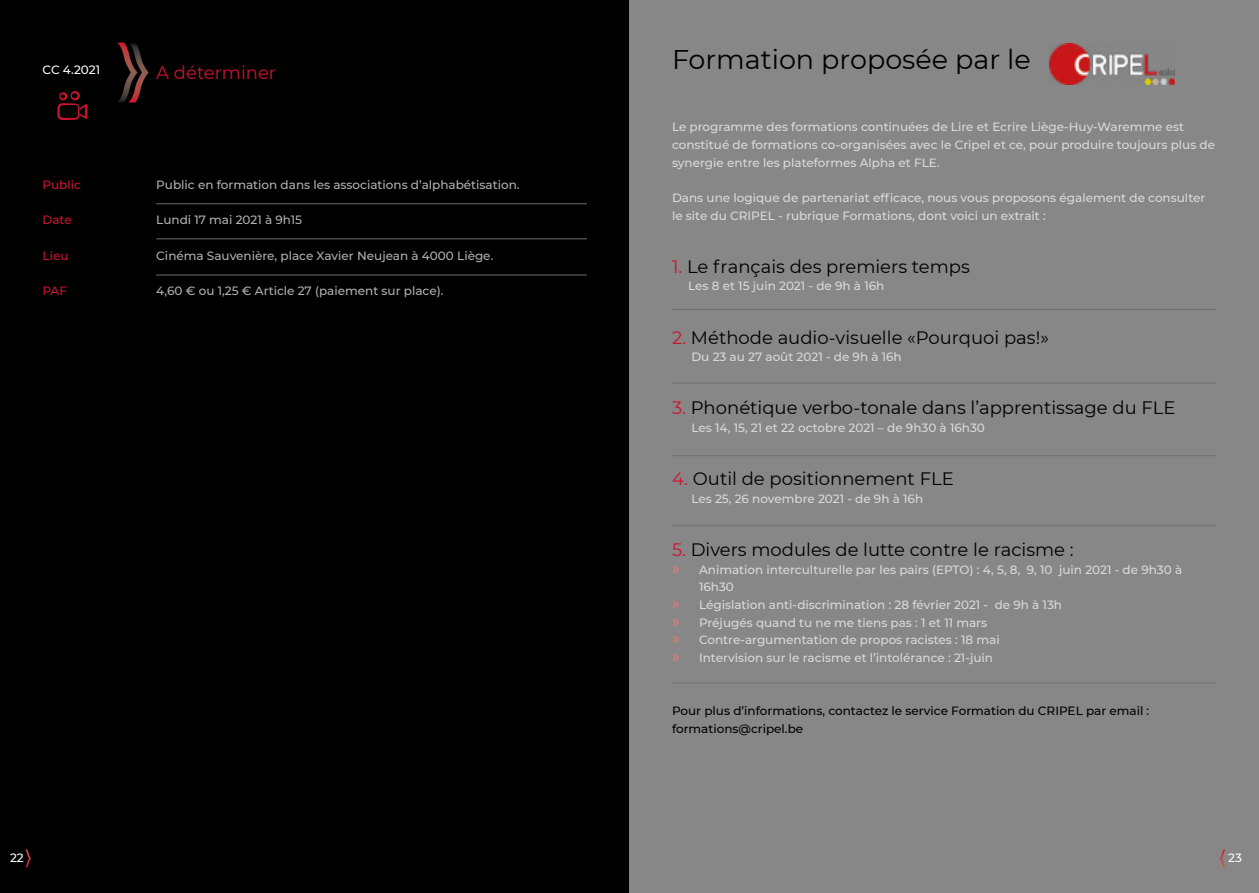
<style>
.page{position:relative;width:1259px;height:893px;background:#fff}
.page>*{position:absolute;margin:0;border:0;box-sizing:border-box;transform-origin:0 0}
.t1{font:27px "Montserrat";color:#000}
.t2{font:18px "Montserrat";color:#000}
.t3{font:18px "Montserrat";color:#ce132e}
.t4{font:500 12px/17.7px "Montserrat";color:#dadada}
.t5{font:500 12px "Montserrat";color:#b3b2b2}
.t6{font:500 12px/17.7px "Montserrat";color:#000}
.t7{font:500 12px "Montserrat";color:#ce132e}
.t8{font:500 12px "Montserrat";color:#fff}
.s1{color:#ce132e}
.s2{font-family:"Myriad Pro";font-weight:400;font-size:18px;color:#e17f74}
</style>
<div class="page">
<div style="left:0;top:0;width:629px;height:893px;background:#000"></div>
<div style="left:629px;top:0;width:630px;height:893px;background:#878787"></div>
<hr style="left:156px;top:275px;width:431px;height:1px;background:#706f6f">
<hr style="left:156px;top:238px;width:431px;height:1px;background:#706f6f">
<hr style="left:156px;top:203px;width:431px;height:1px;background:#706f6f">
<svg style="left:57px;top:91px;width:30px;height:29px"></svg>
<svg style="left:117px;top:43px;width:32px;height:60px"></svg>
<svg style="left:25px;top:850px;width:6px;height:17px"></svg>
<svg style="left:1220px;top:850px;width:5px;height:17px"></svg>
<img style="left:1049px;top:44px;width:125px;height:40px">
<hr style="left:672px;top:309px;width:544px;height:1px;background:#706f6f">
<hr style="left:672px;top:383px;width:544px;height:1px;background:#706f6f">
<hr style="left:672px;top:455px;width:544px;height:1px;background:#706f6f">
<hr style="left:672px;top:525px;width:544px;height:1px;background:#706f6f">
<hr style="left:672px;top:682px;width:544px;height:1px;background:#706f6f">
<p class="t8" style="left:43px;top:61px;width:59px">CC 4.2021</p>
<p class="t7" style="left:43px;top:176px;width:40px">Public</p>
<p class="t7" style="left:43px;top:212px;width:31px">Date</p>
<p class="t7" style="left:43px;top:247px;width:27px">Lieu</p>
<p class="t7" style="left:43px;top:282px;width:26px">PAF</p>
<h2 class="t3" style="left:156px;top:60px;width:121px">A déterminer</h2>
<p class="t5" style="left:156px;top:176px;width:365px">Public en formation dans les associations d’alphabétisation.</p>
<p class="t5" style="left:156px;top:212px;width:147px">Lundi 17 mai 2021 à 9h15</p>
<p class="t5" style="left:156px;top:247px;width:338px">Cinéma Sauvenière, place Xavier Neujean à 4000 Liège.</p>
<p class="t5" style="left:156px;top:282px;width:287px">4,60 € ou 1,25 € Article 27 (paiement sur place).</p>
<h1 class="t1" style="left:672px;top:40px;width:360px">Formation proposée par le</h1>
<p class="t4" style="left:672px;top:118px;width:544px">Le programme des formations continuées de Lire et Ecrire Liège-Huy-Waremme est constitué de formations co-organisées avec le Cripel et ce, pour produire toujours plus de synergie entre les plateformes Alpha et FLE.</p>
<p class="t4" style="left:672px;top:188px;width:535px">Dans une logique de partenariat efficace, nous vous proposons également de consulter le site du CRIPEL - rubrique Formations, dont voici un extrait :</p>
<h2 class="t2" style="left:672px;top:254px;width:299px"><span class="s1">1.</span> Le français des premiers temps</h2>
<p class="t4" style="left:688px;top:277px;width:198px">Les 8 et 15 juin 2021 - de 9h à 16h</p>
<h2 class="t2" style="left:672px;top:325px;width:378px"><span class="s1">2.</span> Méthode audio-visuelle «Pourquoi pas!»</h2>
<p class="t4" style="left:691px;top:348px;width:212px">Du 23 au 27 août 2021 - de 9h à 16h</p>
<h2 class="t2" style="left:672px;top:396px;width:505px"><span class="s1">3.</span> Phonétique verbo-tonale dans l’apprentissage du FLE</h2>
<p class="t4" style="left:691px;top:418px;width:295px">Les 14, 15, 21 et 22 octobre 2021 – de 9h30 à 16h30</p>
<h2 class="t2" style="left:672px;top:466px;width:283px"><span class="s1">4.</span> Outil de positionnement FLE</h2>
<p class="t4" style="left:691px;top:489px;width:233px">Les 25, 26 novembre 2021 - de 9h à 16h</p>
<h2 class="t2" style="left:672px;top:537px;width:403px"><span class="s1">5.</span> Divers modules de lutte contre le racisme :</h2>
<p class="t4" style="left:672px;top:560px;width:512px"><span class="s2">»</span> Animation interculturelle par les pairs (EPTO) : 4, 5, 8, 9, 10 juin 2021 - de 9h30 à</p>
<p class="t4" style="left:699px;top:578px;width:36px">16h30</p>
<p class="t4" style="left:672px;top:595px;width:391px"><span class="s2">»</span> Législation anti-discrimination : 28 février 2021 - de 9h à 13h</p>
<p class="t4" style="left:672px;top:613px;width:317px"><span class="s2">»</span> Préjugés quand tu ne me tiens pas : 1 et 11 mars</p>
<p class="t4" style="left:672px;top:631px;width:329px"><span class="s2">»</span> Contre-argumentation de propos racistes : 18 mai</p>
<p class="t4" style="left:672px;top:649px;width:322px"><span class="s2">»</span> Intervision sur le racisme et l’intolérance : 21-juin</p>
<p class="t6" style="left:672px;top:702px;width:479px">Pour plus d’informations, contactez le service Formation du CRIPEL par email : formations@cripel.be</p>
<p class="t8" style="left:10px;top:850px;width:15px">22</p>
<p class="t8" style="left:1228px;top:850px;width:15px">23</p>
</div>
